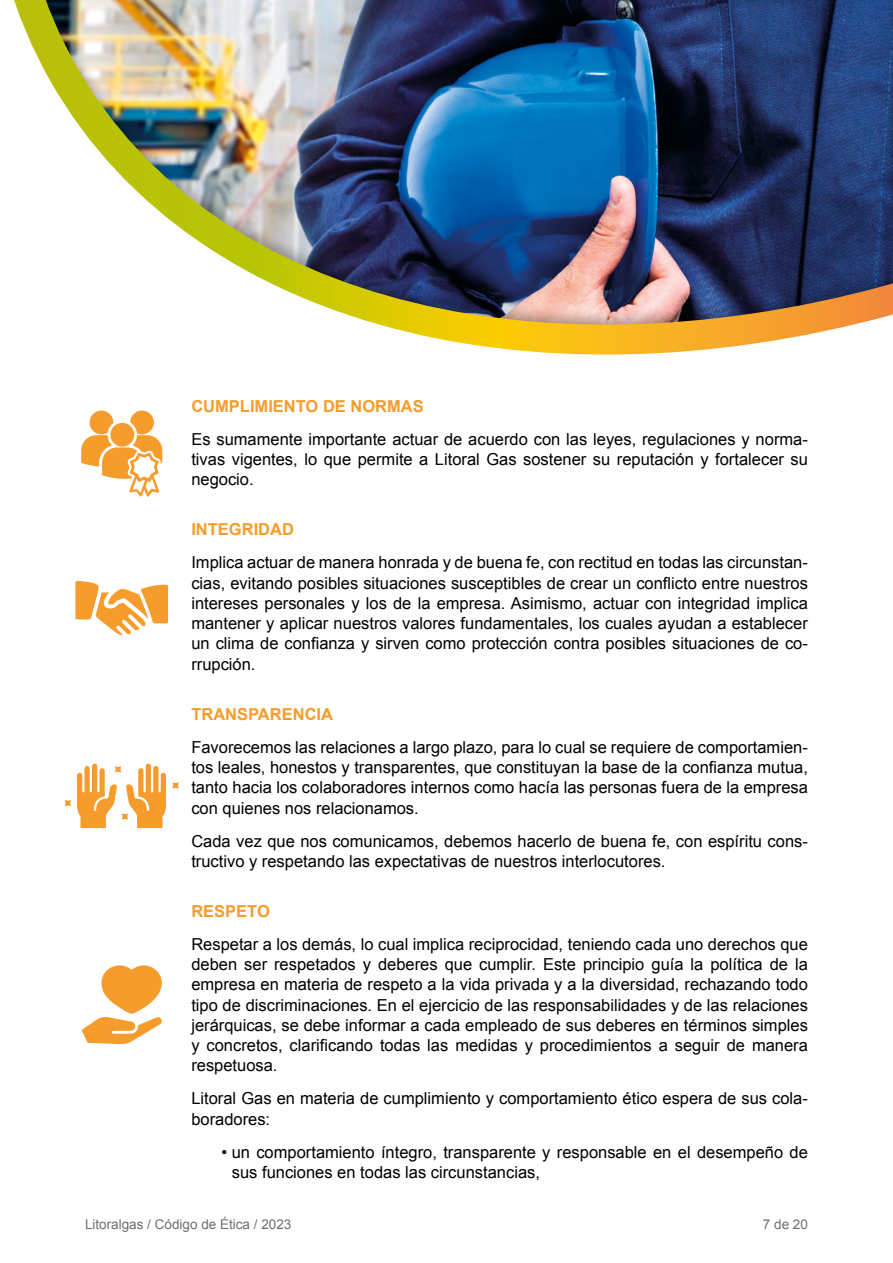
<style>
.page{position:relative;width:893px;height:1263px;background:#fff}
.page>*{position:absolute;margin:0;border:0;box-sizing:border-box;transform-origin:0 0}
.t1{font:16.5px/20.2px "Arial";color:#000;text-align:justify}
.t2{font:700 16.5px "Arial";color:#f59c2d}
.t3{font:13.5px "Arial";color:#706f6f}
</style>
<div class="page">
<svg style="left:77px;top:410px;width:92px;height:212px"></svg>
<svg style="left:75px;top:581px;width:93px;height:54px"></svg>
<div style="left:172px;top:782px;width:7px;height:7px;background:#f59c2d"></div>
<svg style="left:77px;top:764px;width:89px;height:64px"></svg>
<div style="left:115px;top:766px;width:6px;height:7px;background:#f59c2d"></div>
<svg style="left:64px;top:800px;width:7px;height:6px"></svg>
<svg style="left:82px;top:965px;width:80px;height:79px"></svg>
<img style="left:14px;top:0;width:879px;height:355px">
<p class="t2" style="left:191px;top:395px;width:234px">CUMPLIMIENTO DE NORMAS</p>
<p class="t1" style="left:191px;top:429px;width:618px">Es sumamente importante actuar de acuerdo con las leyes, regulaciones y norma&shy;tivas vigentes, lo que permite a Litoral Gas sostener su reputación y fortalecer su negocio.</p>
<p class="t2" style="left:191px;top:519px;width:104px">INTEGRIDAD</p>
<p class="t1" style="left:191px;top:553px;width:618px">Implica actuar de manera honrada y de buena fe, con rectitud en todas las circunstan&shy;cias, evitando posibles situaciones susceptibles de crear un conflicto entre nuestros intereses personales y los de la empresa. Asimismo, actuar con integridad implica mantener y aplicar nuestros valores fundamentales, los cuales ayudan a establecer un clima de confianza y sirven como protección contra posibles situaciones de co&shy;rrupción.</p>
<p class="t2" style="left:191px;top:703px;width:143px">TRANSPARENCIA</p>
<p class="t1" style="left:191px;top:737px;width:618px">Favorecemos las relaciones a largo plazo, para lo cual se requiere de comportamien&shy;tos leales, honestos y transparentes, que constituyan la base de la confianza mutua, tanto hacia los colaboradores internos como hacía las personas fuera de la empresa con quienes nos relacionamos.</p>
<p class="t1" style="left:191px;top:831px;width:618px">Cada vez que nos comunicamos, debemos hacerlo de buena fe, con espíritu cons&shy;tructivo y respetando las expectativas de nuestros interlocutores.</p>
<p class="t2" style="left:191px;top:900px;width:80px">RESPETO</p>
<p class="t1" style="left:191px;top:934px;width:618px">Respetar a los demás, lo cual implica reciprocidad, teniendo cada uno derechos que deben ser respetados y deberes que cumplir. Este principio guía la política de la empresa en materia de respeto a la vida privada y a la diversidad, rechazando todo tipo de discriminaciones. En el ejercicio de las responsabilidades y de las relaciones jerárquicas, se debe informar a cada empleado de sus deberes en términos simples y concretos, clarificando todas las medidas y procedimientos a seguir de manera respetuosa.</p>
<p class="t1" style="left:191px;top:1089px;width:618px">Litoral Gas en materia de cumplimiento y comportamiento ético espera de sus cola&shy;boradores:</p>
<p class="t1" style="left:232px;top:1142px;width:578px;text-indent:-10px">• un comportamiento íntegro, transparente y responsable en el desempeño de sus funciones en todas las circunstancias,</p>
<p class="t3" style="left:85px;top:1216px;width:208px">Litoralgas / Código de Ética / 2023</p>
<p class="t3" style="left:763px;top:1216px;width:47px">7 de 20</p>
</div>
